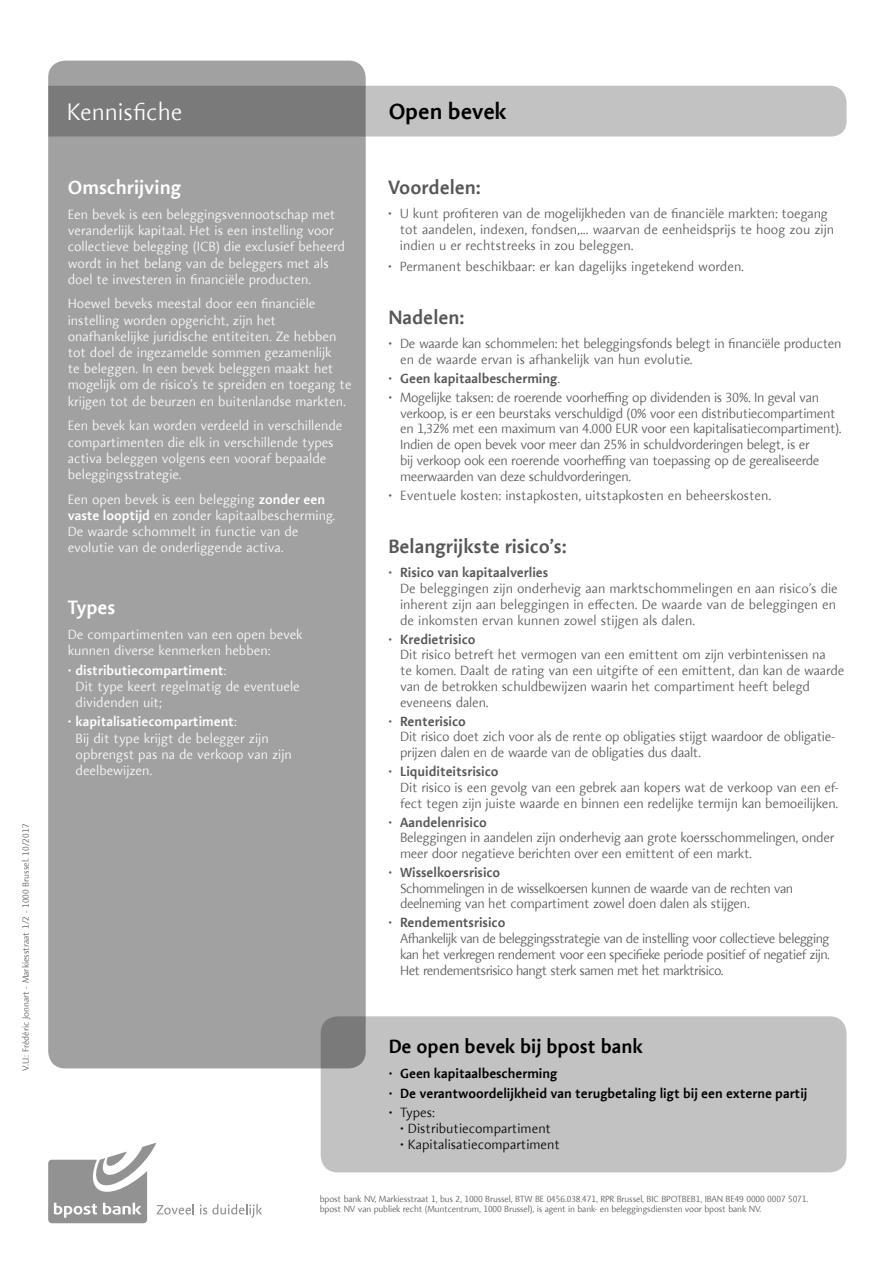
<style>
.page{position:relative;width:893px;height:1263px;background:#fff}
.page>*{position:absolute;margin:0;border:0;box-sizing:border-box;transform-origin:0 0}
.t1{font:300 24px "Aroma No 2 LT Com";color:#fff}
.t2{font:600 22.5px "Aroma No 2 LT Com";color:#000}
.t3{font:600 19.5px "Aroma No 2 LT Com";color:#575756}
.t4{font:600 19.5px "Aroma No 2 LT Com";color:#000}
.t5{font:600 19.5px "Aroma No 2 LT Com";color:#fff}
.t6{font:300 13.5px/15.8px "Aroma No 2 LT Com";letter-spacing:-.02em;color:#575756}
.t7{font:300 13.5px/16.2px "Aroma No 2 LT Com";color:#fff}
.t8{font:300 13.5px/15.8px "Aroma No 2 LT Com";letter-spacing:-.04em;color:#575756}
.t9{font:300 13.5px/15.8px "Aroma No 2 LT Com";color:#575756}
.t10{font:600 13.5px "Aroma No 2 LT Com";color:#000}
.t11{font:300 13.5px "Aroma No 2 LT Com";color:#000}
.t12{font:600 13.5px "Aroma No 2 LT Com";color:#575756}
.t13{font:300 9px/9.8px "Aroma No 2 LT Com";letter-spacing:-.015em;color:#575756}
.t14{font:300 9px "Aroma No 2 LT Com";color:#5a5a59}
.s1{font-weight:600}
.s2{font-weight:300}
</style>
<div class="page">
<div style="left:48px;top:61px;width:318px;height:1007px;background:#a1a1a1;border-radius:17px"></div>
<svg style="left:48px;top:86px;width:798px;height:50px;background:#a5a5a5"></svg>
<svg style="left:48px;top:1143px;width:146px;height:80px"></svg>
<svg style="left:200px;top:1204px;width:62px;height:14px"></svg>
<div style="left:321px;top:1016px;width:525px;height:156px;background:#c2c2c2;border-radius:17px"></div>
<p class="t14" style="left:20px;top:1071px;width:249px;rotate:-90deg">V.U.: Frédéric Jonnart - Markiesstraat 1/2 - 1000 Brussel. 10/2017</p>
<h1 class="t1" style="left:67px;top:97px;width:117px">Kennisfiche</h1>
<h2 class="t2" style="left:388px;top:96px;width:120px">Open bevek</h2>
<h3 class="t5" style="left:68px;top:175px;width:115px">Omschrijving</h3>
<p class="t7" style="left:68px;top:206px;width:279px">Een bevek is een beleggingsvennootschap met veranderlijk kapitaal. Het is een instelling voor collectieve belegging (ICB) die exclusief beheerd wordt in het belang van de beleggers met als doel te investeren in financiële producten.</p>
<p class="t7" style="left:68px;top:296px;width:285px">Hoewel beveks meestal door een financiële instelling worden opgericht, zijn het onafhankelijke juridische entiteiten. Ze hebben tot doel de ingezamelde sommen gezamenlijk<br>te beleggen. In een bevek beleggen maakt het mogelijk om de risico’s te spreiden en toegang te krijgen tot de beurzen en buitenlandse markten.</p>
<p class="t7" style="left:68px;top:417px;width:276px">Een bevek kan worden verdeeld in verschillende compartimenten die elk in verschillende types activa beleggen volgens een vooraf bepaalde beleggingsstrategie.</p>
<p class="t7" style="left:68px;top:491px;width:269px">Een open bevek is een belegging <span class="s1">zonder een vaste looptijd</span> en zonder kapitaalbescherming.<br>De waarde schommelt in functie van de evolutie van de onderliggende activa.</p>
<h3 class="t5" style="left:68px;top:595px;width:49px">Types</h3>
<p class="t7" style="left:68px;top:626px;width:236px">De compartimenten van een open bevek kunnen diverse kenmerken hebben:</p>
<p class="t7" style="left:76px;top:662px;width:226px;text-indent:-8px">• <span class="s1">distributiecompartiment</span>:<br>Dit type keert regelmatig de eventuele dividenden uit;</p>
<p class="t7" style="left:76px;top:714px;width:218px;text-indent:-8px">• <span class="s1">kapitalisatiecompartiment</span>:<br>Bij dit type krijgt de belegger zijn opbrengst pas na de verkoop van zijn deelbewijzen.</p>
<h3 class="t3" style="left:388px;top:175px;width:94px">Voordelen:</h3>
<p class="t6" style="left:400px;top:206px;width:436px;text-indent:-12px">• U kunt profiteren van de mogelijkheden van de financiële markten: toegang tot aandelen, indexen, fondsen,... waarvan de eenheidsprijs te hoog zou zijn indien u er rechtstreeks in zou beleggen.</p>
<p class="t9" style="left:388px;top:258px;width:357px">• Permanent beschikbaar: er kan dagelijks ingetekend worden.</p>
<h3 class="t3" style="left:388px;top:304px;width:78px">Nadelen:</h3>
<p class="t6" style="left:400px;top:335px;width:443px;text-indent:-12px">• De waarde kan schommelen: het beleggingsfonds belegt in financiële producten en de waarde ervan is afhankelijk van hun evolutie.</p>
<p class="t12" style="left:388px;top:369px;width:173px"><span class="s2">•</span> Geen kapitaalbescherming<span class="s2">.</span></p>
<p class="t6" style="left:400px;top:389px;width:443px;text-indent:-12px">• Mogelijke taksen: de roerende voorheffing op dividenden is 30%. In geval van verkoop, is er een beurstaks verschuldigd (0% voor een distributiecompartiment en 1,32% met een maximum van 4.000 EUR voor een kapitalisatiecompartiment).<br>Indien de open bevek voor meer dan 25% in schuldvorderingen belegt, is er<br>bij verkoop ook een roerende voorheffing van toepassing op de gerealiseerde meerwaarden van deze schuldvorderingen.</p>
<p class="t9" style="left:388px;top:487px;width:384px">• Eventuele kosten: instapkosten, uitstapkosten en beheerskosten.</p>
<h3 class="t3" style="left:388px;top:534px;width:180px">Belangrijkste risico’s:</h3>
<p class="t9" style="left:400px;top:565px;width:439px;text-indent:-12px">• <span class="s1">Risico van kapitaalverlies<br></span>De beleggingen zijn onderhevig aan marktschommelingen en aan risico’s die inherent zijn aan beleggingen in effecten. De waarde van de beleggingen en de inkomsten ervan kunnen zowel stijgen als dalen.</p>
<p class="t6" style="left:400px;top:631px;width:446px;text-indent:-12px">• <span class="s1">Kredietrisico<br></span>Dit risico betreft het vermogen van een emittent om zijn verbintenissen na<br>te komen. Daalt de rating van een uitgifte of een emittent, dan kan de waarde van de betrokken schuldbewijzen waarin het compartiment heeft belegd eveneens dalen.</p>
<p class="t6" style="left:400px;top:713px;width:437px;text-indent:-12px">• <span class="s1">Renterisico<br></span>Dit risico doet zich voor als de rente op obligaties stijgt waardoor de obligatie&shy;prijzen dalen en de waarde van de obligaties dus daalt.</p>
<p class="t6" style="left:400px;top:763px;width:440px;text-indent:-12px">• <span class="s1">Liquiditeitsrisico<br></span>Dit risico is een gevolg van een gebrek aan kopers wat de verkoop van een ef&shy;fect tegen zijn juiste waarde en binnen een redelijke termijn kan bemoeilijken.</p>
<p class="t6" style="left:400px;top:814px;width:436px;text-indent:-12px">• <span class="s1">Aandelenrisico<br></span>Beleggingen in aandelen zijn onderhevig aan grote koersschommelingen, onder meer door negatieve berichten over een emittent of een markt.</p>
<p class="t8" style="left:400px;top:864px;width:395px;text-indent:-12px">• <span class="s1">Wisselkoersrisico<br></span>Schommelingen in de wisselkoersen kunnen de waarde van de rechten van deelneming van het compartiment zowel doen dalen als stijgen.</p>
<p class="t8" style="left:400px;top:915px;width:431px;text-indent:-12px">• <span class="s1">Rendementsrisico<br></span>Afhankelijk van de beleggingsstrategie van de instelling voor collectieve belegging kan het verkregen rendement voor een specifieke periode positief of negatief zijn.<br>Het rendementsrisico hangt sterk samen met het marktrisico.</p>
<h3 class="t4" style="left:388px;top:1034px;width:256px">De open bevek bij bpost bank</h3>
<p class="t10" style="left:388px;top:1065px;width:171px"><span class="s2">•</span> Geen kapitaalbescherming</p>
<p class="t10" style="left:388px;top:1084px;width:421px"><span class="s2">•</span> De verantwoordelijkheid van terugbetaling ligt bij een externe partij</p>
<p class="t11" style="left:388px;top:1104px;width:48px">• Types:</p>
<p class="t11" style="left:400px;top:1120px;width:152px">• Distributiecompartiment</p>
<p class="t11" style="left:400px;top:1136px;width:161px">• Kapitalisatiecompartiment</p>
<p class="t13" style="left:320px;top:1194px;width:490px">bpost bank NV, Markiesstraat 1, bus 2, 1000 Brussel, BTW BE 0456.038.471, RPR Brussel, BIC BPOTBEB1, IBAN BE49 0000 0007 5071. bpost NV van publiek recht (Muntcentrum, 1000 Brussel), is agent in bank- en beleggingsdiensten voor bpost bank NV.</p>
</div>
